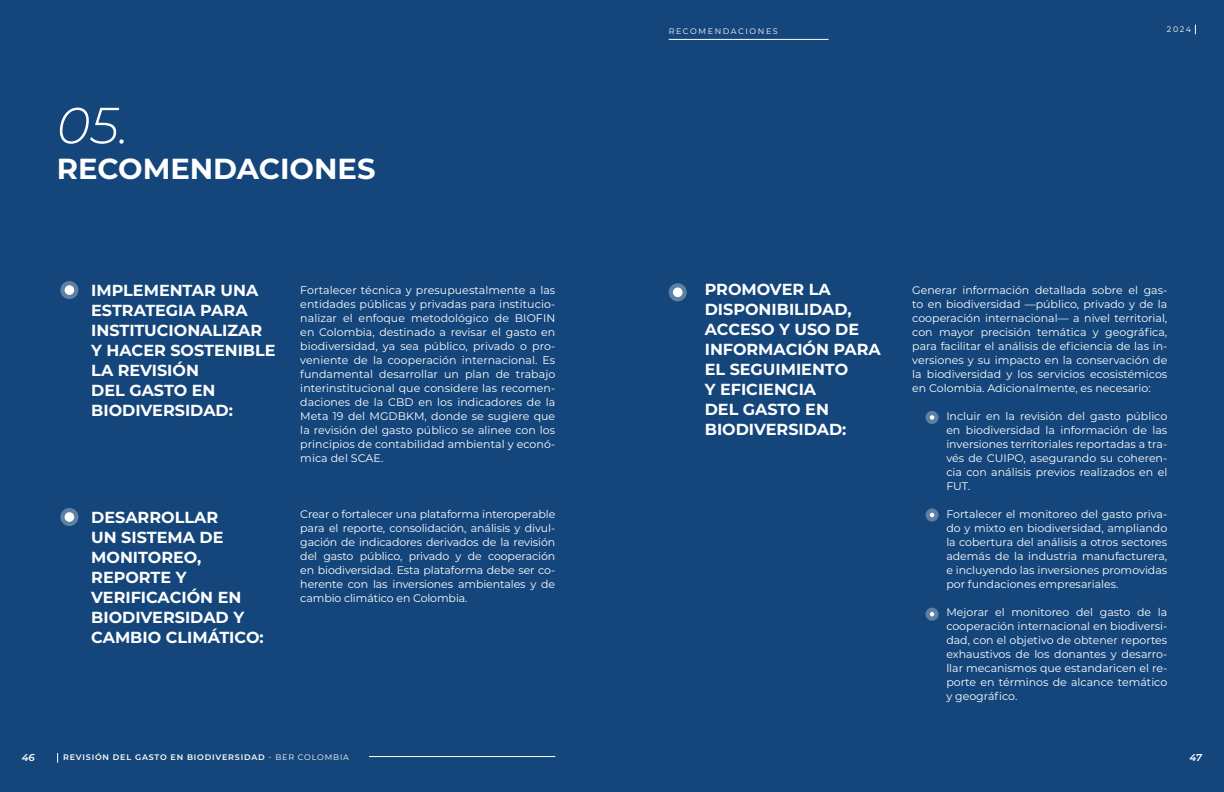
<style>
.page{position:relative;width:1224px;height:792px;background:#14467c}
.page>*{position:absolute;margin:0;border:0;box-sizing:border-box;transform-origin:0 0}
.t1{font:italic 300 51px "Montserrat";color:#fff}
.t2{font:700 29px "Montserrat";color:#fff}
.t3{font:700 16px/20px "Montserrat";color:#fff}
.t4{font:11px/14px "Montserrat";color:#fff;text-align:justify}
.t5{font:italic 600 10px "Montserrat";color:#fff}
.t6{font:600 8px "Montserrat";letter-spacing:.1em;color:#fff}
.t7{font:8px "Montserrat";letter-spacing:.2em;color:#fff}
.s1{font-weight:400}
</style>
<div class="page">
<svg style="left:60px;top:281px;width:18px;height:18px"></svg>
<div style="left:65px;top:285px;width:9px;height:10px;background:#fff;border-radius:50%"></div>
<svg style="left:669px;top:283px;width:18px;height:18px"></svg>
<div style="left:673px;top:287px;width:10px;height:10px;background:#fff;border-radius:50%"></div>
<svg style="left:60px;top:508px;width:18px;height:18px"></svg>
<div style="left:65px;top:512px;width:9px;height:10px;background:#fff;border-radius:50%"></div>
<svg style="left:926px;top:411px;width:13px;height:13px"></svg>
<svg style="left:930px;top:415px;width:4px;height:5px"></svg>
<svg style="left:926px;top:508px;width:13px;height:13px"></svg>
<svg style="left:930px;top:513px;width:4px;height:4px"></svg>
<svg style="left:926px;top:608px;width:13px;height:13px"></svg>
<svg style="left:930px;top:612px;width:4px;height:4px"></svg>
<hr style="left:369px;top:756px;width:186px;height:1px;background:#fff">
<hr style="left:669px;top:39px;width:160px;height:1px;background:#fff">
<h1 class="t1" style="left:57px;top:91px;width:74px">05.</h1>
<h2 class="t2" style="left:57px;top:148px;width:320px">RECOMENDACIONES</h2>
<h3 class="t3" style="left:91px;top:280px;width:186px">IMPLEMENTAR UNA<br>ESTRATEGIA PARA<br>INSTITUCIONALIZAR<br>Y HACER SOSTENIBLE<br>LA REVISIÓN<br>DEL GASTO EN<br>BIODIVERSIDAD:</h3>
<h3 class="t3" style="left:91px;top:507px;width:174px">DESARROLLAR<br>UN SISTEMA DE<br>MONITOREO,<br>REPORTE Y<br>VERIFICACIÓN EN<br>BIODIVERSIDAD Y<br>CAMBIO CLIMÁTICO:</h3>
<p class="t4" style="left:300px;top:283px;width:256px">Fortalecer técnica y presupuestalmente a las entidades públicas y privadas para institucio&shy;nalizar el enfoque metodológico de BIOFIN en Colombia, destinado a revisar el gasto en biodiversidad, ya sea público, privado o pro&shy;veniente de la cooperación internacional. Es fundamental desarrollar un plan de trabajo interinstitucional que considere las recomen&shy;daciones de la CBD en los indicadores de la Meta 19 del MGDBKM, donde se sugiere que la revisión del gasto público se alinee con los principios de contabilidad ambiental y econó&shy;mica del SCAE.</p>
<p class="t4" style="left:300px;top:507px;width:256px">Crear o fortalecer una plataforma interoperable para el reporte, consolidación, análisis y divul&shy;gación de indicadores derivados de la revisión del gasto público, privado y de cooperación en biodiversidad. Esta plataforma debe ser co&shy;herente con las inversiones ambientales y de cambio climático en Colombia.</p>
<p class="t7" style="left:669px;top:26px;width:111px">RECOMENDACIONES</p>
<p class="t7" style="left:1167px;top:24px;width:26px">2024</p>
<h3 class="t3" style="left:705px;top:278px;width:178px">PROMOVER LA<br>DISPONIBILIDAD,<br>ACCESO Y USO DE<br>INFORMACIÓN PARA<br>EL SEGUIMIENTO<br>Y EFICIENCIA<br>DEL GASTO EN<br>BIODIVERSIDAD:</h3>
<p class="t4" style="left:912px;top:283px;width:257px">Generar información detallada sobre el gas&shy;to en biodiversidad —público, privado y de la cooperación internacional— a nivel territorial, con mayor precisión temática y geográfica, para facilitar el análisis de eficiencia de las in&shy;versiones y su impacto en la conservación de la biodiversidad y los servicios ecosistémicos en Colombia. Adicionalmente, es necesario:</p>
<p class="t4" style="left:946px;top:409px;width:222px">Incluir en la revisión del gasto público en biodiversidad la información de las inversiones territoriales reportadas a tra&shy;vés de CUIPO, asegurando su coheren&shy;cia con análisis previos realizados en el FUT.</p>
<p class="t4" style="left:946px;top:507px;width:222px">Fortalecer el monitoreo del gasto priva&shy;do y mixto en biodiversidad, ampliando la cobertura del análisis a otros sectores además de la industria manufacturera, e incluyendo las inversiones promovidas por fundaciones empresariales.</p>
<p class="t4" style="left:946px;top:605px;width:222px">Mejorar el monitoreo del gasto de la cooperación internacional en biodiversi&shy;dad, con el objetivo de obtener reportes exhaustivos de los donantes y desarro&shy;llar mecanismos que estandaricen el re&shy;porte en términos de alcance temático y geográfico.</p>
<p class="t5" style="left:22px;top:751px;width:15px">46</p>
<p class="t6" style="left:63px;top:752px;width:287px">REVISIÓN DEL GASTO EN BIODIVERSIDAD <span class="s1">- BER COLOMBIA</span></p>
<p class="t5" style="left:1189px;top:751px;width:14px">47</p>
</div>
